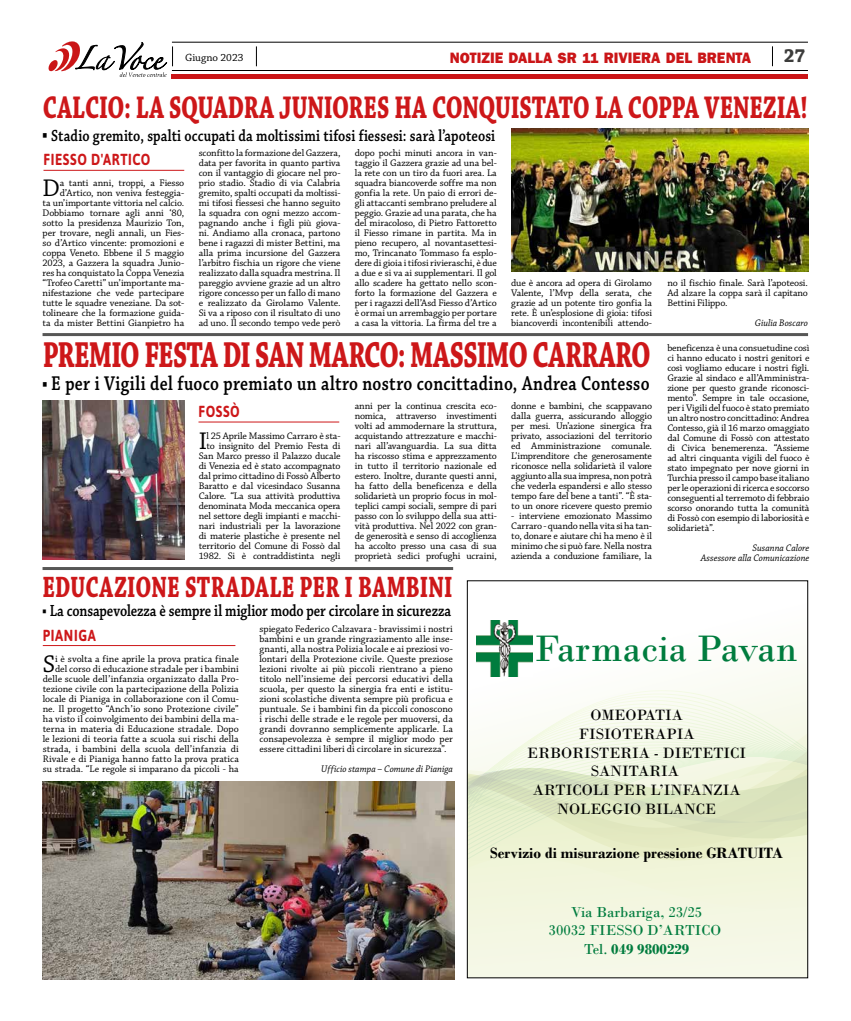
<style>
.page{position:relative;width:851px;height:1021px;background:#fff}
.page>*{position:absolute;margin:0;border:0;box-sizing:border-box;transform-origin:0 0}
.t1{font:38.6px "Bodoni";color:#007c3e}
.t2{font:700 38px "Chaparral Pro";letter-spacing:-.025em;color:#cd1719;scale:.7 1}
.t3{font:700 33px "Chaparral Pro";letter-spacing:-.005em;color:#cd1719;scale:.7 1}
.t4{font:700 31px "Chaparral Pro";letter-spacing:.01em;color:#cd1719;scale:.7 1}
.t5{font:25.4px "Chaparral Pro";color:#000}
.t6{font:600 21px "Chaparral Pro";letter-spacing:.015em;color:#000;scale:.81 1}
.t7{font:700 20px "Chaparral Pro";color:#3c3c3b;scale:.95 1}
.t8{font:600 17px "Chaparral Pro";color:#000;scale:.81 1}
.t9{font:700 16px "Asap";letter-spacing:.05em;color:#cd1719;scale:.82 1}
.t10{font:15.7px/18.8px "Bodoni";color:#000;text-align:center}
.t11{font:700 15.7px "Bodoni";color:#000}
.t12{font:800 15.4px "Franklin Gothic";color:#ca1517;scale:.95 1}
.t13{font:15.2px/18.2px "Bodoni";color:#007c3e;text-align:center}
.t14{font:11px "Chaparral Pro";color:#000}
.t15{font:10px/10px "Chaparral Pro";letter-spacing:-.01em;color:#000;text-align:justify}
.t16{font:italic 10px/10px "Chaparral Pro";letter-spacing:.005em;color:#000;text-align:right;scale:.95 1}
.s1{font-size:15px}
.s2{font-family:"Arial";font-weight:700}
.s3{font-family:"Arial";font-weight:700;font-size:17px}
.s4{font-family:"Arial";font-weight:700;font-size:14px}
.s5{font-weight:700}
</style>
<div class="page">
<div style="left:172px;top:74px;width:635px;height:5px;background:#ca1517"></div>
<hr style="left:172px;top:42px;width:635px;height:1px;background:#000">
<svg style="left:772px;top:46px;width:1px;height:20px"></svg>
<svg style="left:256px;top:46px;width:1px;height:20px"></svg>
<svg style="left:48px;top:41px;width:125px;height:36px"></svg>
<hr style="left:172px;top:70px;width:635px;height:1px;background:#000">
<svg style="left:490px;top:635px;width:315px;height:55px"></svg>
<svg style="left:469px;top:690px;width:336px;height:286px;background:#eef3dc"></svg>
<img style="left:476px;top:620px;width:56px;height:56px">
<hr style="left:43px;top:333px;width:765px;height:3px;background:#575756">
<hr style="left:43px;top:170px;width:141px;height:1px;background:#cd1719">
<img style="left:511px;top:128px;width:297px;height:143px">
<hr style="left:198px;top:421px;width:141px;height:1px;background:#cd1719">
<img style="left:43px;top:401px;width:141px;height:158px">
<hr style="left:43px;top:645px;width:192px;height:1px;background:#cd1719">
<img style="left:43px;top:781px;width:411px;height:198px">
<hr style="left:43px;top:567px;width:410px;height:3px;background:#575756">
<p class="t14" style="left:185px;top:51px;width:60px">Giugno 2023</p>
<h3 class="t12" style="left:449px;top:47px;width:319px">NOTIZIE DALLA SR <span class="s1">11</span> RIVIERA DEL BRENTA</h3>
<h3 class="t7" style="left:783px;top:44px;width:24px">27</h3>
<h3 class="t3" style="left:43px;top:88px;width:1094px">CALCIO: LA SQUADRA JUNIORES HA CONQUISTATO LA COPPA VENEZIA!</h3>
<h3 class="t8" style="left:43px;top:126px;width:560px"><span class="s2">▪</span> Stadio gremito, spalti occupati da moltissimi tifosi fiessesi: sarà l’apoteosi</h3>
<h3 class="t5" style="left:43px;top:174px;width:19px">D</h3>
<p class="t15" style="left:199px;top:148px;width:143px">sconfitto la formazione del Gazzera, data per favorita in quanto partiva con il vantaggio di giocare nel pro&shy;prio stadio. Stadio di via Calabria gremito, spalti occupati da moltissi&shy;mi tifosi fiessesi che hanno seguito la squadra con ogni mezzo accom&shy;pagnando anche i figli più giova&shy;ni. Andiamo alla cronaca, partono bene i ragazzi di mister Bettini, ma alla prima incursione del Gazzera l’arbitro fischia un rigore che viene realizzato dalla squadra mestrina. Il pareggio avviene grazie ad un altro rigore concesso per un fallo di mano e realizzato da Girolamo Valente.<br>Si va a riposo con il risultato di uno ad uno. Il secondo tempo vede però</p>
<p class="t15" style="left:355px;top:148px;width:144px">dopo pochi minuti ancora in van&shy;taggio il Gazzera grazie ad una bel&shy;la rete con un tiro da fuori area. La squadra biancoverde soffre ma non gonfia la rete. Un paio di errori de&shy;gli attaccanti sembrano preludere al peggio. Grazie ad una parata, che ha del miracoloso, di Pietro Fattoretto il Fiesso rimane in partita. Ma in pieno recupero, al novantasettesi&shy;mo, Trincanato Tommaso fa esplo&shy;dere di gioia i tifosi rivieraschi, è due a due e si va ai supplementari. Il gol allo scadere ha gettato nello scon&shy;forto la formazione del Gazzera e per i ragazzi dell’Asd Fiesso d’Artico è ormai un arrembaggio per portare a casa la vittoria. La firma del tre a</p>
<h3 class="t9" style="left:44px;top:149px;width:132px">FIESSO D'ARTICO</h3>
<p class="t15" style="left:43px;top:178px;width:143px;text-align:right">a tanti anni, troppi, a Fiesso d’Artico, non veniva festeggia-<br>ta un’importante vittoria nel calcio.<br>Dobbiamo tornare agli anni ‘80, sotto la presidenza Maurizio Ton, per trovare, negli annali, un Fies&shy;so d’Artico vincente: promozioni e coppa Veneto. Ebbene il 5 maggio 2023, a Gazzera la squadra Junio&shy;res ha conquistato la Coppa Venezia “Trofeo Caretti” un’importante ma&shy;nifestazione che vede partecipare tutte le squadre veneziane. Da sot&shy;tolineare che la formazione guida&shy;ta da mister Bettini Gianpietro ha</p>
<p class="t15" style="left:511px;top:278px;width:142px">due è ancora ad opera di Girolamo Valente, l’Mvp della serata, che grazie ad un potente tiro gonfia la rete. È un’esplosione di gioia: tifosi biancoverdi incontenibili attendo-</p>
<p class="t15" style="left:667px;top:278px;width:142px">no il fischio finale. Sarà l’apoteosi.<br>Ad alzare la coppa sarà il capitano Bettini Filippo.</p>
<p class="t16" style="left:754px;top:318px;width:57px">Giulia Boscaro</p>
<h2 class="t2" style="left:43px;top:333px;width:869px">PREMIO FESTA DI SAN MARCO: MASSIMO CARRARO</h2>
<h3 class="t6" style="left:43px;top:371px;width:750px"><span class="s3">▪</span> E per i Vigili del fuoco premiato un altro nostro concittadino, Andrea Contesso</h3>
<h3 class="t5" style="left:199px;top:427px;width:10px">I</h3>
<p class="t15" style="left:355px;top:401px;width:144px">anni per la continua crescita eco&shy;nomica, attraverso investimenti volti ad ammodernare la struttura, acquistando attrezzature e macchi&shy;nari all’avanguardia. La sua ditta ha riscosso stima e apprezzamento in tutto il territorio nazionale ed estero. Inoltre, durante questi anni, ha fatto della beneficenza e della solidarietà un proprio focus in mol&shy;teplici campi sociali, sempre di pari passo con lo sviluppo della sua atti&shy;vità produttiva. Nel 2022 con gran&shy;de generosità e senso di accoglienza ha accolto presso una casa di sua proprietà sedici profughi ucraini,</p>
<p class="t15" style="left:511px;top:401px;width:142px">donne e bambini, che scappavano dalla guerra, assicurando alloggio per mesi. Un’azione sinergica fra privato, associazioni del territorio ed Amministrazione comunale.<br>L'imprenditore che generosamente riconosce nella solidarietà il valore aggiunto alla sua impresa, non potrà che vederla espandersi e allo stesso tempo fare del bene a tanti”. “È sta&shy;to un onore ricevere questo premio</p>
<h3 class="t9" style="left:198px;top:401px;width:52px">FOSSÒ</h3>
<p class="t15" style="left:199px;top:431px;width:143px;text-align:right">l 25 Aprile Massimo Carraro è sta&shy;to insignito del Premio Festa di San Marco presso il Palazzo ducale di Venezia ed è stato accompagnato dal primo cittadino di Fossò Alberto Baratto e dal vicesindaco Susanna Calore. “La sua attività produttiva denominata Moda meccanica opera nel settore degli impianti e macchi&shy;nari industriali per la lavorazione di materie plastiche è presente nel territorio del Comune di Fossò dal 1982. Si è contraddistinta negli</p>
<p class="t15" style="left:511px;top:511px;width:142px">- interviene emozionato Massimo Carraro - quando nella vita si ha tan&shy;to, donare e aiutare chi ha meno è il minimo che si può fare. Nella nostra azienda a conduzione familiare, la</p>
<p class="t15" style="left:667px;top:343px;width:144px">beneficenza è una consuetudine così ci hanno educato i nostri genitori e così vogliamo educare i nostri figli.<br>Grazie al sindaco e all’Amministra&shy;zione per questo grande riconosci&shy;mento”. Sempre in tale occasione, per i Vigili del fuoco è stato premiato un altro nostro concittadino: Andrea Contesso, già il 16 marzo omaggiato dal Comune di Fossò con attestato di Civica benemerenza. “Assieme ad altri cinquanta vigili del fuoco è stato impegnato per nove giorni in Turchia presso il campo base italiano per le operazioni di ricerca e soccorso conseguenti al terremoto di febbraio scorso onorando tutta la comunità di Fossò con esempio di laboriosità e solidarietà”.</p>
<p class="t16" style="left:700px;top:543px;width:116px">Susanna Calore<br>Assessore alla Comunicazione</p>
<h3 class="t4" style="left:43px;top:569px;width:587px">EDUCAZIONE STRADALE PER I BAMBINI</h3>
<h3 class="t8" style="left:43px;top:601px;width:506px"><span class="s4">▪</span> La consapevolezza è sempre il miglior modo per circolare in sicurezza</h3>
<h3 class="t9" style="left:43px;top:624px;width:66px">PIANIGA</h3>
<h3 class="t5" style="left:43px;top:649px;width:14px">S</h3>
<p class="t15" style="left:259px;top:624px;width:195px">spiegato Federico Calzavara - bravissimi i nostri bambini e un grande ringraziamento alle inse&shy;gnanti, alla nostra Polizia locale e ai preziosi vo&shy;lontari della Protezione civile. Queste preziose lezioni rivolte ai più piccoli rientrano a pieno titolo nell’insieme dei percorsi educativi della scuola, per questo la sinergia fra enti e istitu&shy;zioni scolastiche diventa sempre più proficua e puntuale. Se i bambini fin da piccoli conoscono i rischi delle strade e le regole per muoversi, da grandi dovranno semplicemente applicarle. La consapevolezza è sempre il miglior modo per essere cittadini liberi di circolare in sicurezza”.</p>
<p class="t16" style="left:321px;top:764px;width:140px">Ufficio stampa – Comune di Pianiga</p>
<p class="t15" style="left:43px;top:654px;width:197px;text-align:right">i è svolta a fine aprile la prova pratica finale del corso di educazione stradale per i bambini delle scuole dell’infanzia organizzato dalla Pro&shy;tezione civile con la partecipazione della Polizia locale di Pianiga in collaborazione con il Comu&shy;ne. Il progetto “Anch’io sono Protezione civile” ha visto il coinvolgimento dei bambini della ma&shy;terna in materia di Educazione stradale. Dopo le lezioni di teoria fatte a scuola sui rischi della strada, i bambini della scuola dell’infanzia di Rivale e di Pianiga hanno fatto la prova pratica su strada. “Le regole si imparano da piccoli - ha</p>
<h1 class="t1" style="left:534px;top:625px;width:264px">Farmacia Pavan</h1>
<h3 class="t10" style="left:527px;top:705px;width:220px">OMEOPATIA<br>FISIOTERAPIA<br>ERBORISTERIA - DIETETICI<br>SANITARIA<br>ARTICOLI PER L’INFANZIA<br>NOLEGGIO BILANCE</h3>
<h3 class="t11" style="left:490px;top:843px;width:294px">Servizio di misurazione pressione GRATUITA</h3>
<h3 class="t13" style="left:548px;top:903px;width:174px">Via Barbariga, 23/25<br>30032 FIESSO D’ARTICO<br>Tel. <span class="s5">049 9800229</span></h3>
</div>
